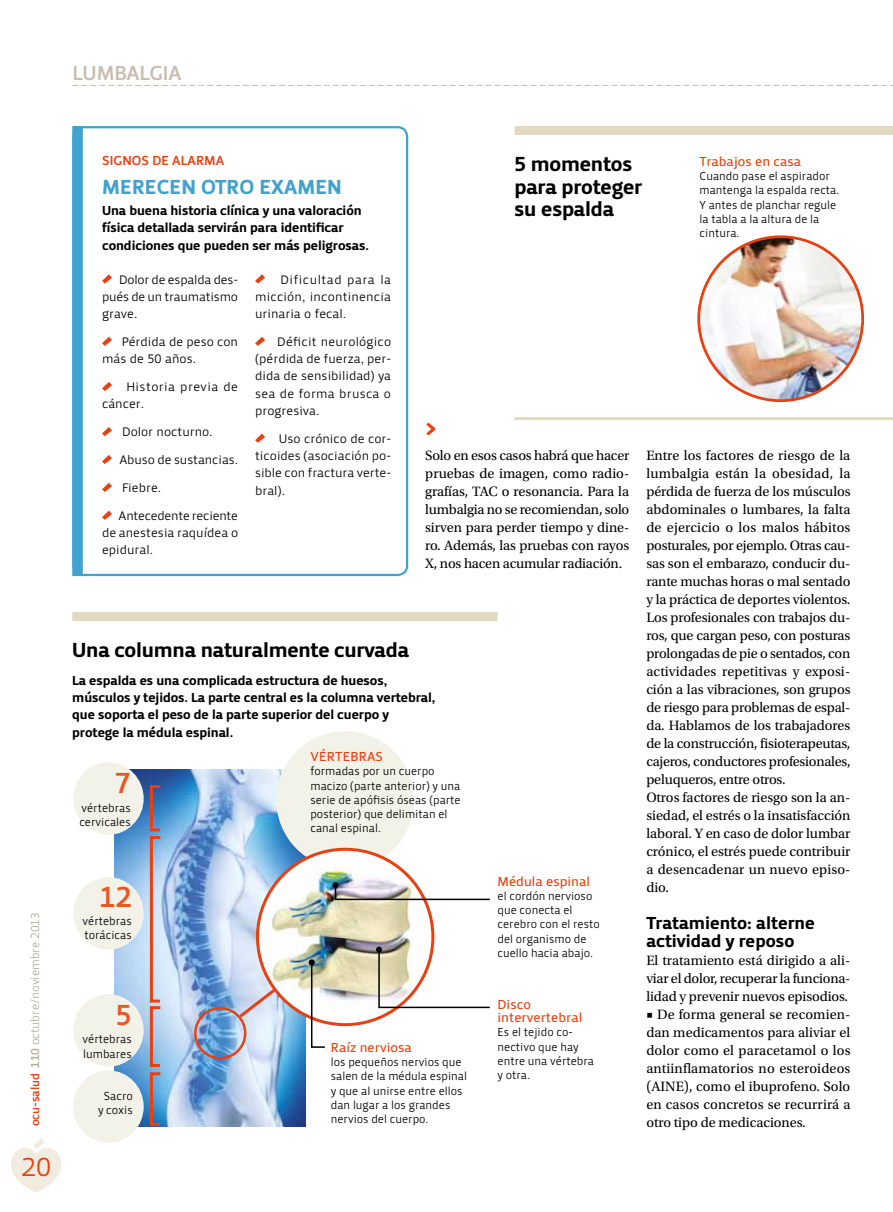
<style>
.page{position:relative;width:893px;height:1212px;background:#fff}
.page>*{position:absolute;margin:0;border:0;box-sizing:border-box;transform-origin:0 0}
.t1{font:30px "Priva Pro Three";color:#ea5725;scale:.95 1}
.t2{font:27px "Priva Pro One";color:#e74011}
.t3{font:24px "Priva Pro Four";color:#e74011}
.t4{font:21px/22.5px "Priva Pro Four";letter-spacing:-.01em;color:#000}
.t5{font:21px "Priva Pro Four";letter-spacing:.005em;color:#42a2ce}
.t6{font:21px "Priva Pro Three";letter-spacing:-.005em;color:#cabdb1}
.t7{font:18px/18px "Priva Pro Four";color:#000}
.t8{font:14.25px/18px "Utopia Std";letter-spacing:-.01em;color:#000;text-align:justify}
.t9{font:13.5px/17.2px "Priva Pro Four";letter-spacing:-.005em;color:#000}
.t10{font:13.5px/13.5px "Priva Pro Two";color:#e74011}
.t11{font:13.5px "Priva Pro Three";letter-spacing:.005em;color:#e74011}
.t12{font:12.75px/17.2px "Priva Pro One";color:#000;text-align:justify}
.t13{font:12.75px/17.2px "Priva Pro One";letter-spacing:.035em;color:#000}
.t14{font:12px/14.2px "Priva Pro One";color:#000;scale:.95 1}
.t15{font:12px "Priva Pro One";letter-spacing:-.01em;color:#b2af9b}
.s1{font-family:"Priva Pro Three";color:#e74011}
.s2{font-family:"Priva Pro Three"}
</style>
<div class="page">
<svg style="left:11px;top:1138px;width:50px;height:55px"></svg>
<svg style="left:72px;top:85px;width:821px;height:1px"></svg>
<img style="left:115px;top:770px;width:190px;height:357px">
<div style="left:194px;top:1007px;width:52px;height:52px;border:2px solid #e74011;border-radius:50%"></div>
<div style="left:72px;top:612px;width:425px;height:9px;background:#e3d9c1"></div>
<div style="left:514px;top:126px;width:379px;height:9px;background:#e3d9c1"></div>
<hr style="left:514px;top:417px;width:379px;height:3px;background:#e3d9c1">
<div style="left:276px;top:731px;width:138px;height:138px;background:#f3f2e9;border-radius:50%"></div>
<div style="left:73px;top:762px;width:71px;height:73px;background:#f3f2e9;border-radius:50%"></div>
<div style="left:73px;top:877px;width:71px;height:72px;background:#f3f2e9;border-radius:50%"></div>
<div style="left:73px;top:994px;width:71px;height:72px;background:#f3f2e9;border-radius:50%"></div>
<div style="left:73px;top:1070px;width:71px;height:73px;background:#f3f2e9;border-radius:50%"></div>
<div style="left:72px;top:126px;width:336px;height:450px;border:2px solid #42a2ce;border-radius:10px"></div>
<svg style="left:102px;top:274px;width:10px;height:9px"></svg>
<svg style="left:102px;top:337px;width:10px;height:9px"></svg>
<svg style="left:102px;top:382px;width:10px;height:9px"></svg>
<svg style="left:102px;top:427px;width:10px;height:9px"></svg>
<svg style="left:102px;top:455px;width:10px;height:9px"></svg>
<svg style="left:102px;top:483px;width:10px;height:9px"></svg>
<svg style="left:102px;top:511px;width:10px;height:9px"></svg>
<svg style="left:255px;top:274px;width:10px;height:9px"></svg>
<svg style="left:255px;top:337px;width:10px;height:9px"></svg>
<svg style="left:255px;top:434px;width:10px;height:9px"></svg>
<div style="left:72px;top:126px;width:11px;height:450px;background:#42a2ce"></div>
<div style="left:150px;top:1072px;width:12px;height:54px;border:3px solid #e74011"></div>
<div style="left:150px;top:1006px;width:12px;height:61px;border:3px solid #e74011"></div>
<div style="left:150px;top:836px;width:12px;height:166px;border:3px solid #e74011"></div>
<div style="left:150px;top:785px;width:12px;height:46px;border:3px solid #e74011"></div>
<svg style="left:236px;top:986px;width:22px;height:34px"></svg>
<img style="left:699px;top:237px;width:164px;height:164px;border-radius:82px">
<img style="left:258px;top:850px;width:175px;height:175px">
<svg style="left:333px;top:882px;width:157px;height:19px"></svg>
<svg style="left:376px;top:946px;width:114px;height:63px"></svg>
<svg style="left:309px;top:959px;width:17px;height:89px"></svg>
<h3 class="t6" style="left:72px;top:59px;width:111px">LUMBALGIA</h3>
<p class="t15" style="left:28px;top:1126px;width:215px;rotate:-90deg"><span class="s1">OCU-SALUD</span> <span class="s2">110</span> octubre/noviembre 2013</p>
<h2 class="t2" style="left:21px;top:1150px;width:32px">20</h2>
<p class="t11" style="left:102px;top:152px;width:124px">SIGNOS DE ALARMA</p>
<h3 class="t5" style="left:102px;top:173px;width:241px">merecen otro examen</h3>
<p class="t9" style="left:102px;top:202px;width:268px">Una buena historia clínica y una valoración física detallada servirán para identificar condiciones que pueden ser más peligrosas.</p>
<h3 class="t4" style="left:514px;top:153px;width:129px">5 momentos para proteger su espalda</h3>
<p class="t10" style="left:699px;top:155px;width:103px">Trabajos en casa</p>
<p class="t14" style="left:699px;top:169px;width:149px">Cuando pase el aspirador mantenga la espalda recta.<br>Y antes de planchar regule la tabla a la altura de la cintura.</p>
<p class="t12" style="left:102px;top:271px;width:138px;text-indent:17px">Dolor de espalda des&shy;pués de un traumatismo grave.</p>
<p class="t12" style="left:102px;top:333px;width:138px;text-indent:20px">Pérdida de peso con más de 50 años.</p>
<p class="t13" style="left:102px;top:378px;width:137px;text-indent:24px">Historia previa de cáncer.</p>
<p class="t12" style="left:119px;top:418px;width:121px;line-height:27.9px;text-align:left">Dolor nocturno.<br>Abuso de sustancias.<br>Fiebre.<br>Antecedente reciente</p>
<p class="t12" style="left:102px;top:524px;width:138px">de anestesia raquídea o epidural.</p>
<p class="t12" style="left:255px;top:271px;width:138px;text-indent:25px">Dificultad para la micción, incontinencia urinaria o fecal.</p>
<p class="t12" style="left:255px;top:333px;width:138px;text-indent:22px">Déficit neurológico (pérdida de fuerza, per&shy;dida de sensibilidad) ya sea de forma brusca o progresiva.</p>
<p class="t12" style="left:255px;top:430px;width:138px;text-indent:24px">Uso crónico de cor&shy;ticoides (asociación po&shy;sible con fractura verte&shy;bral).</p>
<h3 class="t3" style="left:425px;top:413px;width:13px">&gt;</h3>
<p class="t8" style="left:425px;top:447px;width:206px">Solo en esos casos habrá que hacer pruebas de imagen, como radio&shy;grafías, TAC o resonancia. Para la lumbalgia no se recomiendan, solo sirven para perder tiempo y dine&shy;ro. Además, las pruebas con rayos X, nos hacen acumular radiación.</p>
<h3 class="t4" style="left:72px;top:639px;width:338px">Una columna naturalmente curvada</h3>
<p class="t9" style="left:72px;top:672px;width:365px">La espalda es una complicada estructura de huesos, músculos y tejidos. La parte central es la columna vertebral, que soporta el peso de la parte superior del cuerpo y protege la médula espinal.</p>
<h1 class="t1" style="left:115px;top:764px;width:18px">7</h1>
<p class="t14" style="left:79px;top:800px;width:56px">vértebras cervicales</p>
<h1 class="t1" style="left:100px;top:877px;width:35px">12</h1>
<p class="t14" style="left:83px;top:914px;width:53px">vértebras torácicas</p>
<h1 class="t1" style="left:116px;top:996px;width:18px">5</h1>
<p class="t14" style="left:83px;top:1032px;width:53px">vértebras lumbares</p>
<p class="t14" style="left:98px;top:1089px;width:38px;text-align:center">Sacro y coxis</p>
<p class="t10" style="left:310px;top:750px;width:74px">Vérte bras</p>
<p class="t14" style="left:310px;top:764px;width:160px">formadas por un cuerpo macizo (parte anterior) y una serie de apófisis óseas (parte posterior) que delimitan el canal espinal.</p>
<p class="t10" style="left:331px;top:1040px;width:83px">Raíz nerviosa</p>
<p class="t14" style="left:331px;top:1055px;width:145px">los pequeños nervios que salen de la médula espinal y que al unirse entre ellos dan lugar a los grandes nervios del cuerpo.</p>
<p class="t10" style="left:497px;top:874px;width:94px">Médula espinal</p>
<p class="t14" style="left:497px;top:889px;width:109px">el cordón nervioso que conecta el cerebro con el resto del organismo de cuello hacia abajo.</p>
<p class="t10" style="left:497px;top:997px;width:86px">Disco intervertebral</p>
<p class="t14" style="left:497px;top:1025px;width:103px">Es el tejido co&shy;nectivo que hay entre una vértebra y otra.</p>
<p class="t8" style="left:646px;top:447px;width:206px;text-align:left">Entre los factores de riesgo de la lumbalgia están la obesidad, la pérdida de fuerza de los músculos abdominales o lumbares, la falta de ejercicio o los malos hábitos posturales, por ejemplo. Otras cau&shy;sas son el embarazo, conducir du&shy;rante muchas horas o mal sentado y la práctica de deportes violentos.<br>Los profesionales con trabajos du&shy;ros, que cargan peso, con posturas prolongadas de pie o sentados, con actividades repetitivas y exposi&shy;ción a las vibraciones, son grupos de riesgo para problemas de espal&shy;da. Hablamos de los trabajadores de la construcción, fisioterapeutas, cajeros, conductores profesionales, peluqueros, entre otros.<br>Otros factores de riesgo son la an&shy;siedad, el estrés o la insatisfacción laboral. Y en caso de dolor lumbar crónico, el estrés puede contribuir a desencadenar un nuevo episo&shy;dio.</p>
<p class="t7" style="left:646px;top:913px;width:170px">Tratamiento: alterne actividad y reposo</p>
<p class="t8" style="left:646px;top:951px;width:206px">El tratamiento está dirigido a ali&shy;viar el dolor, recuperar la funciona&shy;lidad y prevenir nuevos episodios.</p>
<p class="t8" style="left:646px;top:1005px;width:206px">■ De forma general se recomien&shy;dan medicamentos para aliviar el dolor como el paracetamol o los antiinflamatorios no esteroideos (AINE), como el ibuprofeno. Solo en casos concretos se recurrirá a otro tipo de medicaciones.</p>
</div>
